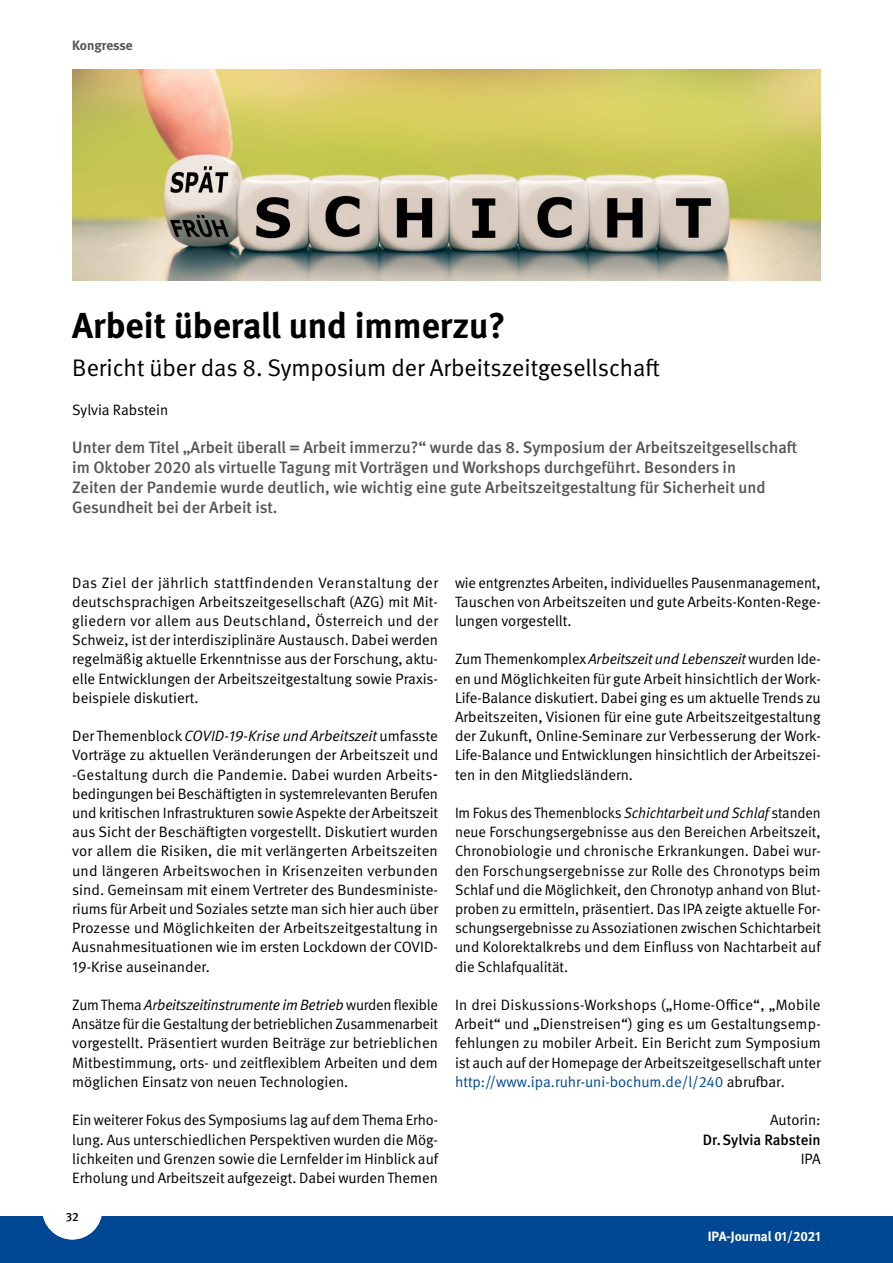
<style>
.page{position:relative;width:893px;height:1263px;background:#fff}
.page>*{position:absolute;margin:0;border:0;box-sizing:border-box;transform-origin:0 0}
._01_Standardschriftarten_ArtikelÜberschri{font:700 36px "DGUV Meta";color:#000}
._01_Standardschriftarten_ArtikelÜberschri-2{font:24px "DGUV Meta";color:#000}
._01_Standardschriftarten_Anleser_11pt{font:500 16.5px/19.8px "DGUV Meta";color:#565655}
._01_Standardschriftarten_01_Fließtext{font:15px/19.2px "DGUV Meta";color:#000;text-align:justify}
._01_Standardschriftarten_AutorSchluss_gra{font:500 15px "DGUV Meta";letter-spacing:-.005em;color:#000}
._01_Standardschriftarten_AutorSchluss_sw{font:15px "DGUV Meta";color:#000}
.t1{font:700 13.5px "DGUV Meta";letter-spacing:-.01em;color:#fff}
.t2{font:700 13.5px "DGUV Meta";color:#565655}
.t3{font:500 13.5px "DGUV Meta";color:#000}
.t4{font:500 12px "DGUV Meta";color:#000}
.s1{font-style:italic}
.s2{color:#004893}
</style>
<div class="page">
<div style="left:0;top:1216px;width:893px;height:47px;background:#004893"></div>
<div style="left:42px;top:1179px;width:60px;height:60px;background:#fff;border-radius:50%"></div>
<img style="left:72px;top:69px;width:748px;height:211px">
<p class="t2" style="left:72px;top:37px;width:62px">Kongresse</p>
<h1 class="_01_Standardschriftarten_ArtikelÜberschri" style="left:72px;top:304px;width:435px">Arbeit überall und immerzu?</h1>
<h2 class="_01_Standardschriftarten_ArtikelÜberschri-2" style="left:72px;top:354px;width:589px">Bericht über das 8. Symposium der Arbeitszeitgesellschaft</h2>
<p class="_01_Standardschriftarten_01_Fließtext" style="left:72px;top:400px;width:98px">Sylvia Rabstein</p>
<p class="_01_Standardschriftarten_Anleser_11pt" style="left:72px;top:438px;width:726px">Unter dem Titel „Arbeit überall = Arbeit immerzu?“ wurde das 8. Symposium der Arbeitszeitgesellschaft im Oktober 2020 als virtuelle Tagung mit Vorträgen und Workshops durchgeführt. Besonders in<br>Zeiten der Pandemie wurde deutlich, wie wichtig eine gute Arbeitszeitgestaltung für Sicherheit und Gesundheit bei der Arbeit ist.</p>
<p class="_01_Standardschriftarten_01_Fließtext" style="left:72px;top:573px;width:367px">Das Ziel der jährlich stattfindenden Veranstaltung der deutschsprachigen Arbeitszeitgesellschaft (AZG) mit Mit&shy;gliedern vor allem aus Deutschland, Österreich und der Schweiz, ist der interdisziplinäre Austausch. Dabei werden regelmäßig aktuelle Erkenntnisse aus der Forschung, aktu&shy;elle Entwicklungen der Arbeitszeitgestaltung sowie Praxis&shy;beispiele diskutiert.</p>
<p class="_01_Standardschriftarten_01_Fließtext" style="left:72px;top:727px;width:367px;text-align:left">Der Themenblock <span class="s1">COVID-19-Krise und Arbeitszeit</span> umfasste Vorträge zu aktuellen Veränderungen der Arbeitszeit und -Gestaltung durch die Pandemie. Dabei wurden Arbeits&shy;bedingungen bei Beschäftigten in systemrelevanten Berufen und kritischen Infrastrukturen sowie Aspekte der Arbeitszeit aus Sicht der Beschäftigten vorgestellt. Diskutiert wurden vor allem die Risiken, die mit verlängerten Arbeitszeiten und längeren Arbeitswochen in Krisenzeiten verbunden sind. Gemeinsam mit einem Vertreter des Bundesministe&shy;riums für Arbeit und Soziales setzte man sich hier auch über Prozesse und Möglichkeiten der Arbeitszeitgestaltung in Ausnahmesituationen wie im ersten Lockdown der COVID-19-Krise auseinander.</p>
<p class="_01_Standardschriftarten_01_Fließtext" style="left:72px;top:996px;width:367px">Zum Thema <span class="s1">Arbeitszeitinstrumente im Betrieb</span> wurden flexible Ansätze für die Gestaltung der betrieblichen Zusammenarbeit vorgestellt. Präsentiert wurden Beiträge zur betrieblichen Mitbestimmung, orts- und zeitflexiblem Arbeiten und dem möglichen Einsatz von neuen Technologien.</p>
<p class="_01_Standardschriftarten_01_Fließtext" style="left:72px;top:1111px;width:367px">Ein weiterer Fokus des Symposiums lag auf dem Thema Erho&shy;lung. Aus unterschiedlichen Perspektiven wurden die Mög&shy;lichkeiten und Grenzen sowie die Lernfelder im Hinblick auf Erholung und Arbeitszeit aufgezeigt. Dabei wurden Themen</p>
<p class="t3" style="left:65px;top:1209px;width:16px">32</p>
<p class="t4" style="left:66px;top:1210px;width:15px">32</p>
<p class="_01_Standardschriftarten_01_Fließtext" style="left:455px;top:573px;width:367px">wie entgrenztes Arbeiten, individuelles Pausenmanagement, Tauschen von Arbeitszeiten und gute Arbeits-Konten-Rege&shy;lungen vorgestellt.</p>
<p class="_01_Standardschriftarten_01_Fließtext" style="left:455px;top:650px;width:367px">Zum Themenkomplex <span class="s1">Arbeitszeit und Lebenszeit</span> wurden Ide&shy;en und Möglichkeiten für gute Arbeit hinsichtlich der Work-Life-Balance diskutiert. Dabei ging es um aktuelle Trends zu Arbeitszeiten, Visionen für eine gute Arbeitszeitgestaltung der Zukunft, Online-Seminare zur Verbesserung der Work-Life-Balance und Entwicklungen hinsichtlich der Arbeitszei&shy;ten in den Mitgliedsländern.</p>
<p class="_01_Standardschriftarten_01_Fließtext" style="left:455px;top:804px;width:367px">Im Fokus des Themenblocks <span class="s1">Schichtarbeit und Schlaf</span> standen neue Forschungsergebnisse aus den Bereichen Arbeitszeit, Chronobiologie und chronische Erkrankungen. Dabei wur&shy;den Forschungsergebnisse zur Rolle des Chronotyps beim Schlaf und die Möglichkeit, den Chronotyp anhand von Blut&shy;proben zu ermitteln, präsentiert. Das IPA zeigte aktuelle For&shy;schungsergebnisse zu Assoziationen zwischen Schichtarbeit und Kolorektalkrebs und dem Einfluss von Nachtarbeit auf die Schlafqualität.</p>
<p class="_01_Standardschriftarten_01_Fließtext" style="left:455px;top:996px;width:367px">In drei Diskussions-Workshops („Home-Office“, „Mobile Arbeit“ und „Dienstreisen“) ging es um Gestaltungsemp&shy;fehlungen zu mobiler Arbeit. Ein Bericht zum Symposium ist auch auf der Homepage der Arbeitszeitgesellschaft unter <span class="s2">http://www.ipa.ruhr-uni-bochum.de/l/240</span> abrufbar.</p>
<p class="_01_Standardschriftarten_AutorSchluss_sw" style="left:770px;top:1111px;width:52px">Autorin:</p>
<p class="_01_Standardschriftarten_AutorSchluss_gra" style="left:703px;top:1130px;width:119px">Dr.Sylvia Rabstein</p>
<p class="_01_Standardschriftarten_AutorSchluss_sw" style="left:801px;top:1150px;width:21px">IPA</p>
<p class="t1" style="left:708px;top:1228px;width:114px">IPA-Journal 01/2021</p>
</div>
